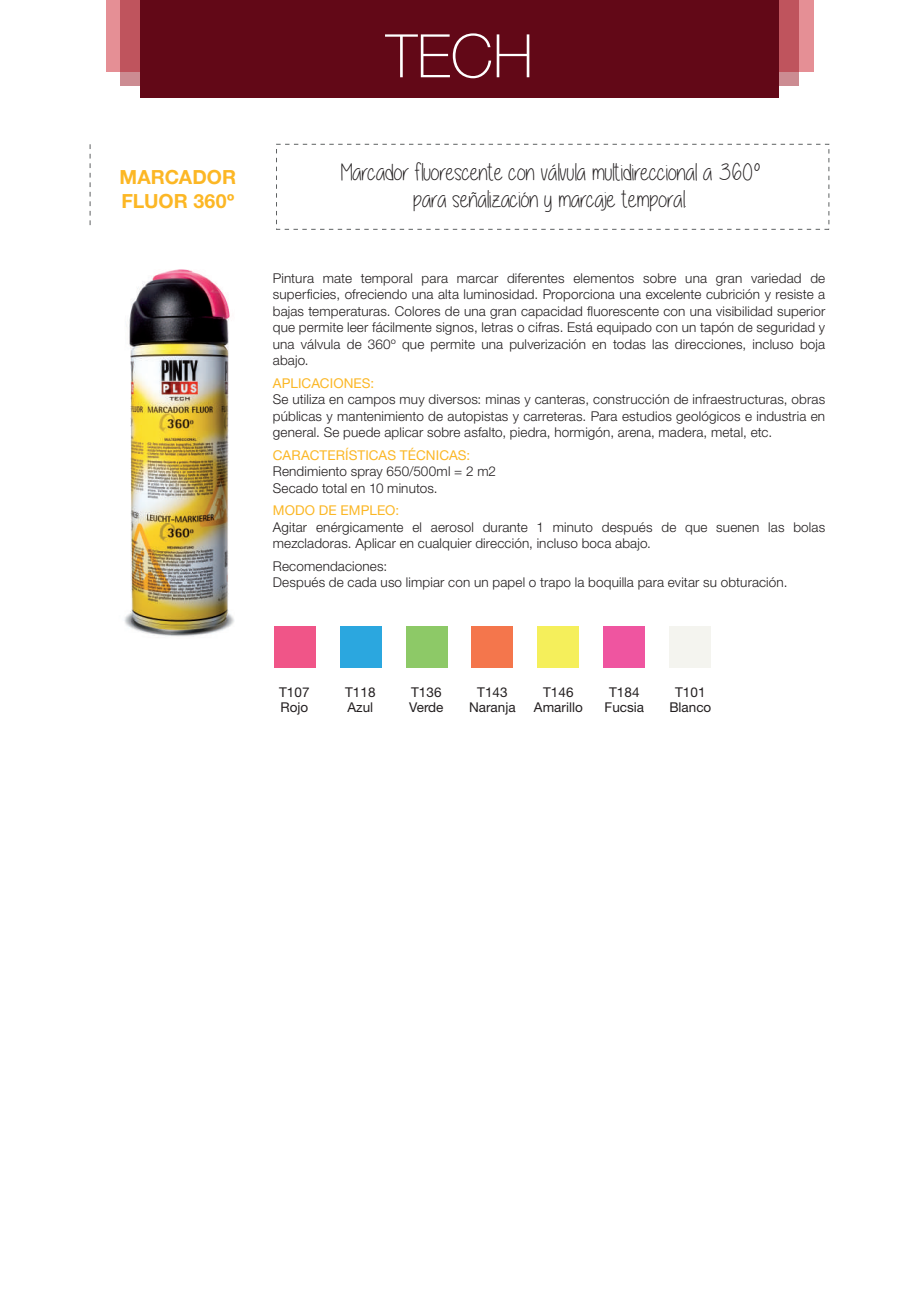
<style>
.page{position:relative;width:919px;height:1289px;background:#fff}
.page>*{position:absolute;margin:0;border:0;box-sizing:border-box;transform-origin:0 0}
.t1{font:100 60px "Helvetica Neue LT Std";color:#fff}
.t2{font:24px/27px "Alittlesunshine";color:#231f20;text-align:center}
.t3{font:700 19.5px/24px "Helvetica Neue LT Std";letter-spacing:.005em;color:#fcb725}
.t4{font:300 13.5px/16.5px "Helvetica Neue LT Std";letter-spacing:.01em;color:#231f20}
.t5{font:13.5px/15px "Helvetica Neue LT Std";color:#231f20;text-align:center}
.t6{font:13.5px "Helvetica Neue LT Std";letter-spacing:.005em;color:#fbb726}
</style>
<div class="page">
<div style="left:106px;top:0;width:707px;height:72px;background:#e58f95"></div>
<svg style="left:120px;top:0;width:678px;height:86px;background:#be5a63"></svg>
<div style="left:140px;top:0;width:638px;height:98px;background:#620817"></div>
<svg style="left:90px;top:144px;width:1px;height:82px"></svg>
<img style="left:124px;top:269px;width:110px;height:368px">
<div style="left:274px;top:627px;width:42px;height:41px;background:#f05588"></div>
<div style="left:340px;top:627px;width:41px;height:41px;background:#2ba7df"></div>
<div style="left:406px;top:627px;width:41px;height:41px;background:#8dc967"></div>
<div style="left:471px;top:627px;width:42px;height:41px;background:#f4764c"></div>
<div style="left:537px;top:627px;width:41px;height:41px;background:#f5ef5b"></div>
<div style="left:603px;top:627px;width:41px;height:41px;background:#ef55a0"></div>
<div style="left:669px;top:627px;width:41px;height:41px;background:#f4f4ef"></div>
<h1 class="t1" style="left:386px;top:22px;width:149px">TECH</h1>
<h3 class="t3" style="left:120px;top:164px;width:118px">MARCADOR<br>FLUOR 360º</h3>
<h2 class="t2" style="left:340px;top:158px;width:422px">Marcador fluorescente con válvula multidireccional a 360º para señalización y marcaje temporal.</h2>
<p class="t4" style="left:273px;top:269px;width:554px;text-align:justify">Pintura mate temporal para marcar diferentes elementos sobre una gran variedad de superficies, ofreciendo una alta luminosidad. Proporciona una excelente cubrición y resiste a bajas temperaturas. Colores de una gran capacidad fluorescente con una visibilidad superior que permite leer fácilmente signos, letras o cifras. Está equipado con un tapón de seguridad y una válvula de 360º que permite una pulverización en todas las direcciones, incluso boja abajo.</p>
<p class="t6" style="left:273px;top:375px;width:103px">APLICACIONES:</p>
<p class="t4" style="left:273px;top:391px;width:554px;text-align:justify">Se utiliza en campos muy diversos: minas y canteras, construcción de infraestructuras, obras públicas y mantenimiento de autopistas y carreteras. Para estudios geológicos e industria en general. Se puede aplicar sobre asfalto, piedra, hormigón, arena, madera, metal, etc.</p>
<p class="t6" style="left:273px;top:447px;width:199px">CARACTERÍSTICAS TÉCNICAS:</p>
<p class="t4" style="left:273px;top:463px;width:225px">Rendimiento spray 650/500ml = 2 m2<br>Secado total en 10 minutos.</p>
<p class="t6" style="left:273px;top:502px;width:128px">MODO DE EMPLEO:</p>
<p class="t4" style="left:273px;top:518px;width:554px">Agitar enérgicamente el aerosol durante 1 minuto después de que suenen las bolas mezcladoras. Aplicar en cualquier dirección, incluso boca abajo.</p>
<p class="t4" style="left:273px;top:557px;width:516px">Recomendaciones:<br>Después de cada uso limpiar con un papel o trapo la boquilla para evitar su obturación.</p>
<p class="t5" style="left:279px;top:684px;width:32px;text-align:left">T107<br>Rojo</p>
<p class="t5" style="left:345px;top:684px;width:32px;text-align:left">T118<br>Azul</p>
<p class="t5" style="left:409px;top:684px;width:36px;text-align:left">T136<br>Verde</p>
<p class="t5" style="left:469px;top:684px;width:48px">T143<br>Naranja</p>
<p class="t5" style="left:534px;top:684px;width:50px">T146<br>Amarillo</p>
<p class="t5" style="left:604px;top:684px;width:41px">T184<br>Fucsia</p>
<p class="t5" style="left:669px;top:684px;width:43px">T101<br>Blanco</p>
</div>
